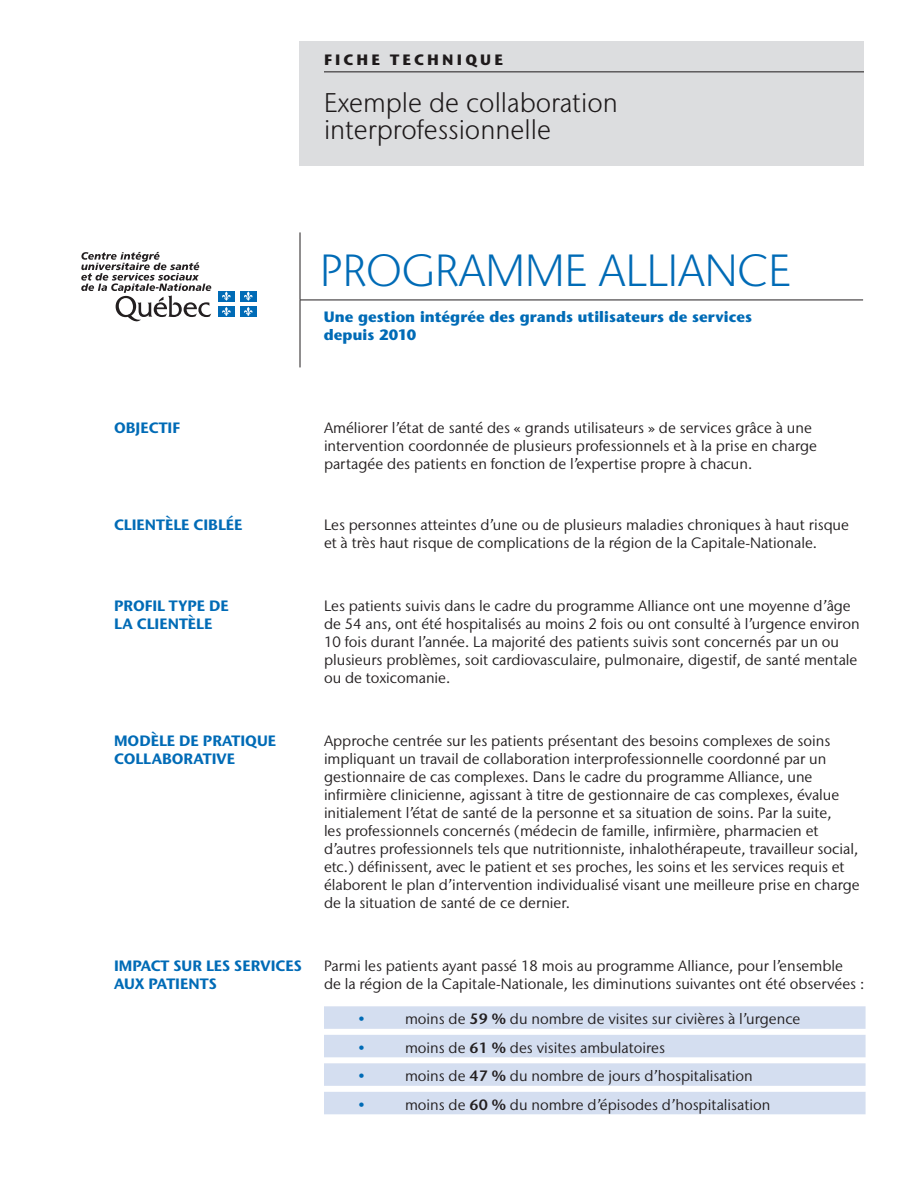
<style>
.page{position:relative;width:918px;height:1188px;background:#fff}
.page>*{position:absolute;margin:0;border:0;box-sizing:border-box;transform-origin:0 0}
.t1{font:300 45px "Stone Sans IIITC Std";color:#006bb6}
.t2{font:300 27px/27px "Stone Sans IIITC Std";color:#231f20}
.t3{font:15px/18px "Stone Sans IIITC Std";color:#231f20}
.t4{font:700 15px/18px "Stone Sans IIITC Std";color:#006bb6}
.t5{font:700 15px/18px "Stone Sans";letter-spacing:.005em;color:#006bb6}
.t6{font:800 15px "Stone Sans IIITC Std";letter-spacing:.215em;color:#231f20}
.t7{font:15px "Stone Sans IIITC Std";color:#006bb6}
.s1{font-weight:600}
</style>
<div class="page">
<div style="left:324px;top:1006px;width:542px;height:23px;background:#d4def0"></div>
<div style="left:324px;top:1035px;width:542px;height:22px;background:#d4def0"></div>
<div style="left:324px;top:1063px;width:542px;height:23px;background:#d4def0"></div>
<div style="left:324px;top:1092px;width:542px;height:22px;background:#d4def0"></div>
<svg style="left:81px;top:252px;width:130px;height:70px"></svg>
<div style="left:218px;top:291px;width:17px;height:10px;background:#006bb6"></div>
<svg style="left:222px;top:291px;width:9px;height:10px"></svg>
<div style="left:240px;top:291px;width:17px;height:10px;background:#006bb6"></div>
<svg style="left:244px;top:291px;width:9px;height:10px"></svg>
<div style="left:218px;top:306px;width:17px;height:11px;background:#006bb6"></div>
<svg style="left:222px;top:307px;width:9px;height:9px"></svg>
<div style="left:240px;top:306px;width:17px;height:11px;background:#006bb6"></div>
<svg style="left:244px;top:307px;width:9px;height:9px"></svg>
<hr style="left:300px;top:232px;width:1px;height:68px;background:#231f20">
<hr style="left:300px;top:300px;width:563px;height:1px;background:#231f20">
<hr style="left:300px;top:300px;width:1px;height:67px;background:#231f20">
<div style="left:300px;top:41px;width:564px;height:124px;background:#dcdddf"></div>
<p class="t6" style="left:324px;top:50px;width:181px">FICHE TECHNIQUE</p>
<h2 class="t2" style="left:324px;top:89px;width:295px">Exemple de collaboration interprofessionnelle</h2>
<h1 class="t1" style="left:320px;top:243px;width:472px">PROGRAMME ALLIANCE</h1>
<p class="t5" style="left:324px;top:308px;width:430px">Une gestion intégrée des grands utilisateurs de services depuis 2010</p>
<p class="t4" style="left:114px;top:418px;width:67px">OBJECTIF</p>
<p class="t3" style="left:324px;top:418px;width:495px">Améliorer l’état de santé des « grands utilisateurs » de services grâce à une intervention coordonnée de plusieurs professionnels et à la prise en charge partagée des patients en fonction de l’expertise propre à chacun.</p>
<p class="t4" style="left:114px;top:515px;width:130px">CLIENTÈLE CIBLÉE</p>
<p class="t3" style="left:324px;top:515px;width:526px">Les personnes atteintes d’une ou de plusieurs maladies chroniques à haut risque et à très haut risque de complications de la région de la Capitale-Nationale.</p>
<p class="t4" style="left:114px;top:596px;width:116px">PROFIL TYPE DE<br>LA CLIENTÈLE</p>
<p class="t3" style="left:324px;top:596px;width:537px">Les patients suivis dans le cadre du programme Alliance ont une moyenne d’âge de 54 ans, ont été hospitalisés au moins 2 fois ou ont consulté à l’urgence environ 10 fois durant l’année. La majorité des patients suivis sont concernés par un ou plusieurs problèmes, soit cardiovasculaire, pulmonaire, digestif, de santé mentale ou de toxicomanie.</p>
<p class="t4" style="left:114px;top:731px;width:164px">MODÈLE DE PRATIQUE<br>COLLABORATIVE</p>
<p class="t3" style="left:324px;top:731px;width:537px">Approche centrée sur les patients présentant des besoins complexes de soins impliquant un travail de collaboration interprofessionnelle coordonné par un gestionnaire de cas complexes. Dans le cadre du programme Alliance, une infirmière clinicienne, agissant à titre de gestionnaire de cas complexes, évalue initialement l’état de santé de la personne et sa situation de soins. Par la suite,<br>les professionnels concernés (médecin de famille, infirmière, pharmacien et d’autres professionnels tels que nutritionniste, inhalothérapeute, travailleur social, etc.) définissent, avec le patient et ses proches, les soins et les services requis et élaborent le plan d’intervention individualisé visant une meilleure prise en charge de la situation de santé de ce dernier.</p>
<p class="t4" style="left:114px;top:956px;width:189px">IMPACT SUR LES SERVICES<br>AUX PATIENTS</p>
<p class="t3" style="left:324px;top:957px;width:542px">Parmi les patients ayant passé 18 mois au programme Alliance, pour l’ensemble<br>de la région de la Capitale-Nationale, les diminutions suivantes ont été observées :</p>
<p class="t7" style="left:358px;top:1010px;width:9px">•</p>
<p class="t3" style="left:405px;top:1010px;width:397px">moins de <span class="s1">59 %</span> du nombre de visites sur civières à l’urgence</p>
<p class="t7" style="left:358px;top:1038px;width:9px">•</p>
<p class="t3" style="left:405px;top:1038px;width:262px">moins de <span class="s1">61 %</span> des visites ambulatoires</p>
<p class="t7" style="left:358px;top:1067px;width:9px">•</p>
<p class="t3" style="left:405px;top:1067px;width:349px">moins de <span class="s1">47 %</span> du nombre de jours d’hospitalisation</p>
<p class="t7" style="left:358px;top:1095px;width:9px">•</p>
<p class="t3" style="left:405px;top:1095px;width:367px">moins de <span class="s1">60 %</span> du nombre d’épisodes d’hospitalisation</p>
</div>
